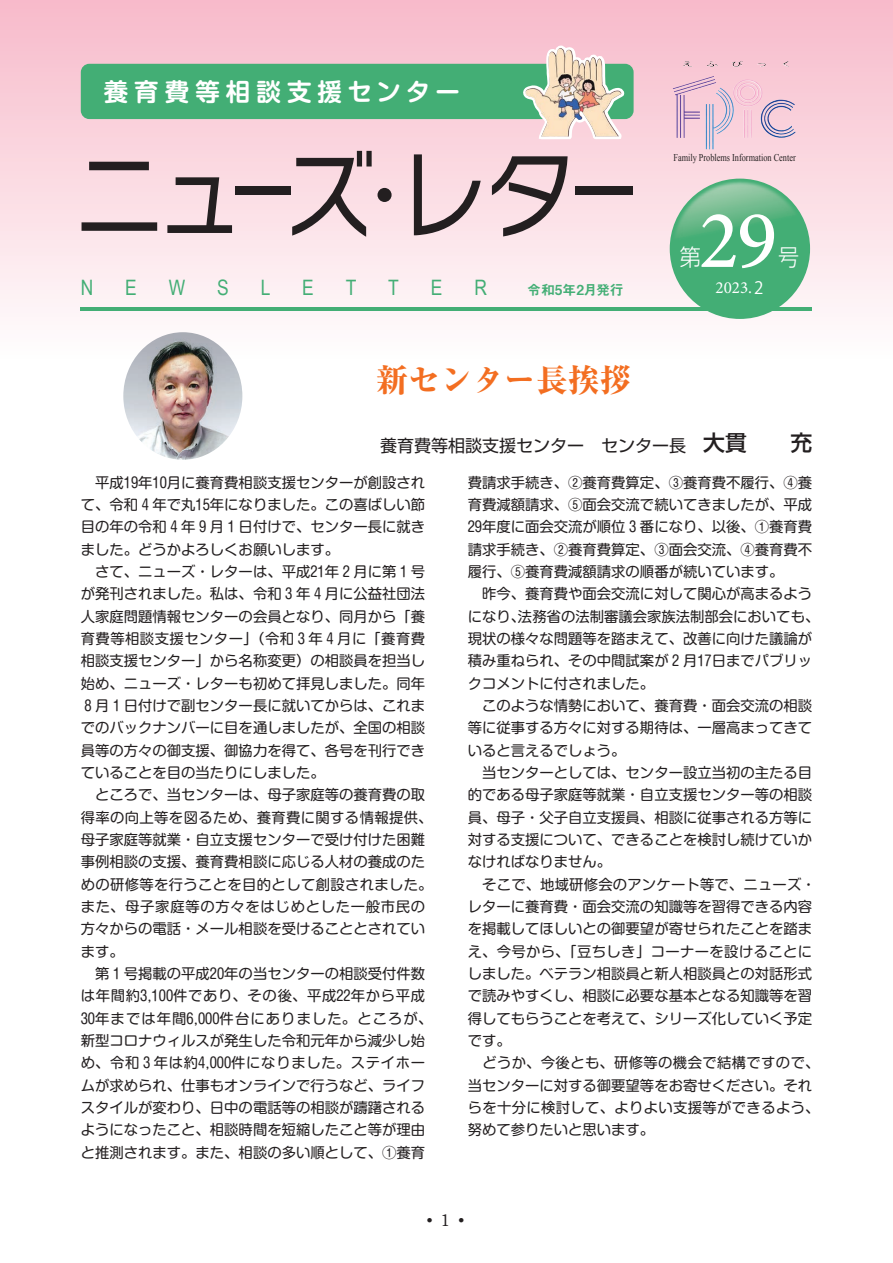
<style>
.page{position:relative;width:893px;height:1263px;background:#fff}
.page>*{position:absolute;margin:0;border:0;box-sizing:border-box;transform-origin:0 0}
.t1{font:500 82.95px "Minion Pro";color:#fff}
.t2{font:800 31.95px "Ryumin Pr 6 N";color:#f36e21}
.t3{font:700 24.45px "Shin M Go Pro De";letter-spacing:.25em;color:#fff}
.t4{font:300 23.4px "Shin Go Pro";color:#fff;scale:.9 1}
.t5{font:21.3px "Arial Narrow";color:#43ae75}
.t6{font:16.95px "Shin Go Pr 6 N";color:#231f20}
.t7{font:16.95px "Minion Pro";color:#fff}
.t8{font:700 15.9px "Futo Min A101 Pro";color:#231f20}
.t9{font:14.4px/22.4px "Shin M Go Pr 6 N";color:#231f20}
.t10{font:13.8px "Midashi Go Pro MB31";color:#43ae75}
.t11{font:10.35px "Times New Roman";color:#231f20;scale:.8 1}
.s1{font-family:"Koz Go Pr 6 N"}
.s2{font-weight:500;font-size:21.75px}
</style>
<div class="page">
<div style="left:0;top:0;width:893px;height:361px;background:linear-gradient(to bottom,#f6b9ca,#fcfdfb)"></div>
<hr style="left:81px;top:307px;width:731px;height:3px;background:#43ae75">
<img style="left:631px;top:140px;width:218px;height:217px">
<div style="left:81px;top:64px;width:553px;height:55px;background:#43ae75;border-radius:9px"></div>
<img style="left:683px;top:61px;width:106px;height:6px">
<svg style="left:82px;top:162px;width:75px;height:69px;background:#ccb4b9"></svg>
<svg style="left:167px;top:177px;width:65px;height:56px;background:#b7a2a7"></svg>
<div style="left:235px;top:186px;width:56px;height:9px;background:#231f20"></div>
<svg style="left:292px;top:151px;width:80px;height:86px;background:#c4adb3"></svg>
<svg style="left:414px;top:154px;width:67px;height:81px;background:#c7afb5"></svg>
<svg style="left:492px;top:0;width:136px;height:236px;background:#d4c1be"></svg>
<div style="left:575px;top:186px;width:57px;height:9px;background:#231f20"></div>
<div style="left:377px;top:188px;width:15px;height:14px;background:#231f20;border-radius:50%"></div>
<img style="left:123px;top:332px;width:119px;height:128px">
<h3 class="t3" style="left:104px;top:72px;width:358px">養育費等相談支援センター</h3>
<h3 class="t5" style="left:81px;top:272px;width:14px">N</h3>
<h3 class="t5" style="left:125px;top:272px;width:13px">E</h3>
<h3 class="t5" style="left:169px;top:272px;width:18px">W</h3>
<h3 class="t5" style="left:217px;top:272px;width:13px">S</h3>
<h3 class="t5" style="left:261px;top:272px;width:11px">L</h3>
<h3 class="t5" style="left:302px;top:272px;width:13px">E</h3>
<h3 class="t5" style="left:346px;top:272px;width:12px">T</h3>
<h3 class="t5" style="left:388px;top:272px;width:12px">T</h3>
<h3 class="t5" style="left:431px;top:272px;width:13px">E</h3>
<h3 class="t5" style="left:474px;top:272px;width:14px">R</h3>
<p class="t10" style="left:527px;top:279px;width:98px">令和5年2月発行</p>
<p class="t11" style="left:673px;top:151px;width:154px">Family Problems Information Center</p>
<h1 class="t1" style="left:699px;top:184px;width:80px">29</h1>
<h3 class="t4" style="left:680px;top:238px;width:25px">第</h3>
<h3 class="t4" style="left:778px;top:238px;width:25px">号</h3>
<p class="t7" style="left:716px;top:276px;width:50px">2023.<span class="s1">2</span></p>
<h2 class="t2" style="left:376px;top:355px;width:257px">新センター長挨拶</h2>
<p class="t6" style="left:380px;top:431px;width:434px">養育費等相談支援センター　センター長　<span class="s2">大貫　　充</span></p>
<p class="t9" style="left:81px;top:470px;width:353px">　平成19年10月に養育費相談支援センターが創設されて、令和 4 年で丸15年になりました。この喜ばしい節目の年の令和 4 年 9 月 1 日付けで、センター長に就きました。どうかよろしくお願いします。<br>　さて、ニューズ・レターは、平成21年 2 月に第 1 号が発刊されました。私は、令和 3 年 4 月に公益社団法人家庭問題情報センターの会員となり、同月から「養育費等相談支援センター」（令和 3 年 4 月に「養育費相談支援センター」から名称変更）の相談員を担当し始め、ニューズ・レターも初めて拝見しました。同年<br>8 月 1 日付けで副センター長に就いてからは、これまでのバックナンバーに目を通しましたが、全国の相談員等の方々の御支援、御協力を得て、各号を刊行できていることを目の当たりにしました。<br>　ところで、当センターは、母子家庭等の養育費の取得率の向上等を図るため、養育費に関する情報提供、母子家庭等就業・自立支援センターで受け付けた困難事例相談の支援、養育費相談に応じる人材の養成のための研修等を行うことを目的として創設されました。また、母子家庭等の方々をはじめとした一般市民の方々からの電話・メール相談を受けることとされています。<br>　第 1 号掲載の平成20年の当センターの相談受付件数は年間約3,100件であり、その後、平成22年から平成<br>30年までは年間6,000件台にありました。ところが、新型コロナウィルスが発生した令和元年から減少し始め、令和 3 年は約4,000件になりました。ステイホームが求められ、仕事もオンラインで行うなど、ライフスタイルが変わり、日中の電話等の相談が躊躇されるようになったこと、相談時間を短縮したこと等が理由と推測されます。また、相談の多い順として、①養育</p>
<p class="t9" style="left:468px;top:470px;width:353px">費請求手続き、②養育費算定、③養育費不履行、④養育費減額請求、⑤面会交流で続いてきましたが、平成<br>29年度に面会交流が順位 3 番になり、以後、①養育費請求手続き、②養育費算定、③面会交流、④養育費不履行、⑤養育費減額請求の順番が続いています。<br>　昨今、養育費や面会交流に対して関心が高まるようになり、法務省の法制審議会家族法制部会においても、現状の様々な問題等を踏まえて、改善に向けた議論が積み重ねられ、その中間試案が 2 月17日までパブリックコメントに付されました。<br>　このような情勢において、養育費・面会交流の相談等に従事する方々に対する期待は、一層高まってきていると言えるでしょう。<br>　当センターとしては、センター設立当初の主たる目的である母子家庭等就業・自立支援センター等の相談員、母子・父子自立支援員、相談に従事される方等に対する支援について、できることを検討し続けていかなければなりません。<br>　そこで、地域研修会のアンケート等で、ニューズ・レターに養育費・面会交流の知識等を習得できる内容を掲載してほしいとの御要望が寄せられたことを踏まえ、今号から、「豆ちしき」コーナーを設けることにしました。ベテラン相談員と新人相談員との対話形式で読みやすくし、相談に必要な基本となる知識等を習得してもらうことを考えて、シリーズ化していく予定です。<br>　どうか、今後とも、研修等の機会で結構ですので、当センターに対する御要望等をお寄せください。それらを十分に検討して、よりよい支援等ができるよう、努めて参りたいと思います。</p>
<p class="t8" style="left:426px;top:1207px;width:40px">•1•</p>
</div>
